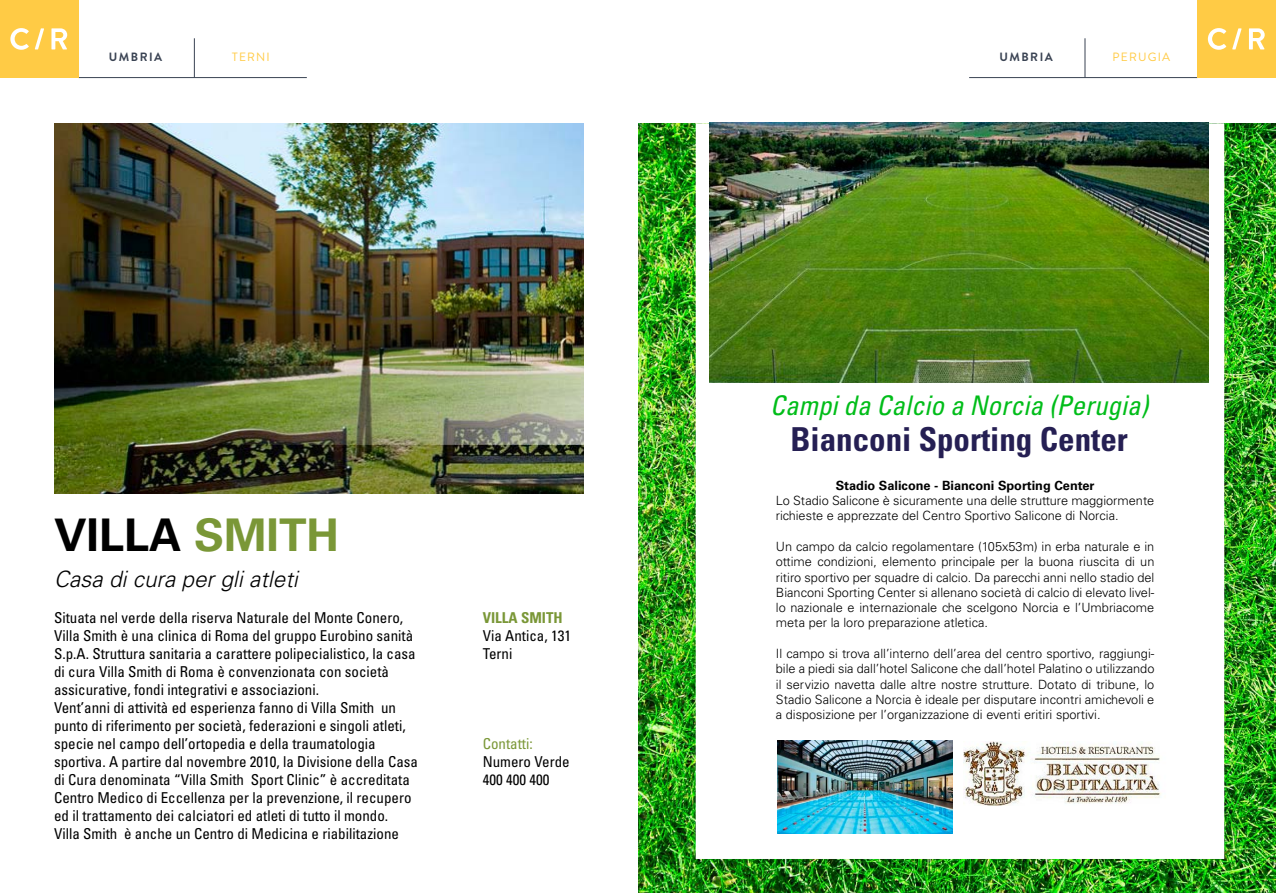
<style>
.page{position:relative;width:1276px;height:893px;background:#fff}
.page>*{position:absolute;margin:0;border:0;box-sizing:border-box;transform-origin:0 0}
.t1{font:700 45px "Univers LT Std";color:#000}
.t2{font:700 condensed 33px "Univers LT Std";color:#251f53}
.t3{font:italic condensed 27px "Univers LT Std";color:#00bd19}
.t4{font:italic 300 22.5px "Univers LT Std";color:#000}
.t5{font:condensed 15px/18px "Univers LT Std";color:#000}
.t6{font:700 condensed 15px "Univers LT Std";color:#7a9737}
.t7{font:condensed 15px "Univers LT Std";color:#7a9737}
.t8{font:300 12.75px/15.3px "Univers LT Std";color:#000;text-align:justify}
.t9{font:700 12.75px "Univers LT Std";color:#000}
.t10{font:700 12px "Brandon Text";letter-spacing:.12em;color:#3a4353}
.t11{font:12px "Brandon Text";letter-spacing:.1em;color:#ffcb45}
.s1{color:#7a9737}
</style>
<div class="page">
<hr style="left:969px;top:77px;width:228px;height:1px;background:#3a4353">
<hr style="left:1084px;top:38px;width:1px;height:40px;background:#3a4353">
<div style="left:1197px;top:0;width:78px;height:78px;background:#ffcb45"></div>
<svg style="left:1207px;top:28px;width:57px;height:22px"></svg>
<img style="left:638px;top:123px;width:637px;height:770px">
<div style="left:695px;top:123px;width:529px;height:736px;background:#fff;border:2px solid #fff"></div>
<img style="left:709px;top:122px;width:499px;height:261px">
<img style="left:777px;top:740px;width:175px;height:93px">
<img style="left:963px;top:741px;width:198px;height:64px">
<img style="left:54px;top:123px;width:530px;height:370px">
<hr style="left:78px;top:77px;width:229px;height:1px;background:#3a4353">
<hr style="left:194px;top:38px;width:1px;height:40px;background:#3a4353">
<div style="left:0;top:0;width:78px;height:78px;background:#ffcb45"></div>
<svg style="left:10px;top:28px;width:57px;height:22px"></svg>
<p class="t10" style="left:109px;top:48px;width:55px">UMBRIA</p>
<p class="t11" style="left:232px;top:48px;width:40px">TERNI</p>
<h1 class="t1" style="left:54px;top:509px;width:287px">VILLA <span class="s1">SMITH</span></h1>
<h3 class="t4" style="left:54px;top:566px;width:245px">Casa di cura per gli atleti</h3>
<p class="t5" style="left:54px;top:609px;width:366px">Situata nel verde della riserva Naturale del Monte Conero, Villa Smith è una clinica di Roma del gruppo Eurobino sanità S.p.A. Struttura sanitaria a carattere polipecialistico, la casa di cura Villa Smith di Roma è convenzionata con società assicurative, fondi integrativi e associazioni.<br>Vent’anni di attività ed esperienza fanno di Villa Smith un punto di riferimento per società, federazioni e singoli atleti, specie nel campo dell’ortopedia e della traumatologia sportiva. A partire dal novembre 2010, la Divisione della Casa di Cura denominata “Villa Smith Sport Clinic” è accreditata Centro Medico di Eccellenza per la prevenzione, il recupero ed il trattamento dei calciatori ed atleti di tutto il mondo.<br>Villa Smith è anche un Centro di Medicina e riabilitazione</p>
<p class="t6" style="left:483px;top:609px;width:81px">VILLA SMITH</p>
<p class="t5" style="left:483px;top:627px;width:90px">Via Antica, 131<br>Terni</p>
<p class="t7" style="left:483px;top:734px;width:52px">Contatti:</p>
<p class="t5" style="left:483px;top:753px;width:88px">Numero Verde<br>400 400 400</p>
<p class="t10" style="left:999px;top:48px;width:55px">UMBRIA</p>
<p class="t11" style="left:1112px;top:48px;width:59px">PERUGIA</p>
<h3 class="t3" style="left:770px;top:389px;width:379px">Campi da Calcio a Norcia (Perugia)</h3>
<h2 class="t2" style="left:790px;top:419px;width:339px">Bianconi Sporting Center</h2>
<p class="t9" style="left:835px;top:478px;width:260px">Stadio Salicone - Bianconi Sporting Center</p>
<p class="t8" style="left:776px;top:493px;width:380px">Lo Stadio Salicone è sicuramente una delle strutture maggiormente richieste e apprezzate del Centro Sportivo Salicone di Norcia.</p>
<p class="t8" style="left:776px;top:539px;width:380px">Un campo da calcio regolamentare (105x53m) in erba naturale e in ottime condizioni, elemento principale per la buona riuscita di un ritiro sportivo per squadre di calcio. Da parecchi anni nello stadio del Bianconi Sporting Center si allenano società di calcio di elevato livel&shy;lo nazionale e internazionale che scelgono Norcia e l’Umbriacome meta per la loro preparazione atletica.</p>
<p class="t8" style="left:776px;top:646px;width:380px">Il campo si trova all’interno dell’area del centro sportivo, raggiungi&shy;bile a piedi sia dall’hotel Salicone che dall’hotel Palatino o utilizzando il servizio navetta dalle altre nostre strutture. Dotato di tribune, lo Stadio Salicone a Norcia è ideale per disputare incontri amichevoli e a disposizione per l’organizzazione di eventi eritiri sportivi.</p>
</div>
